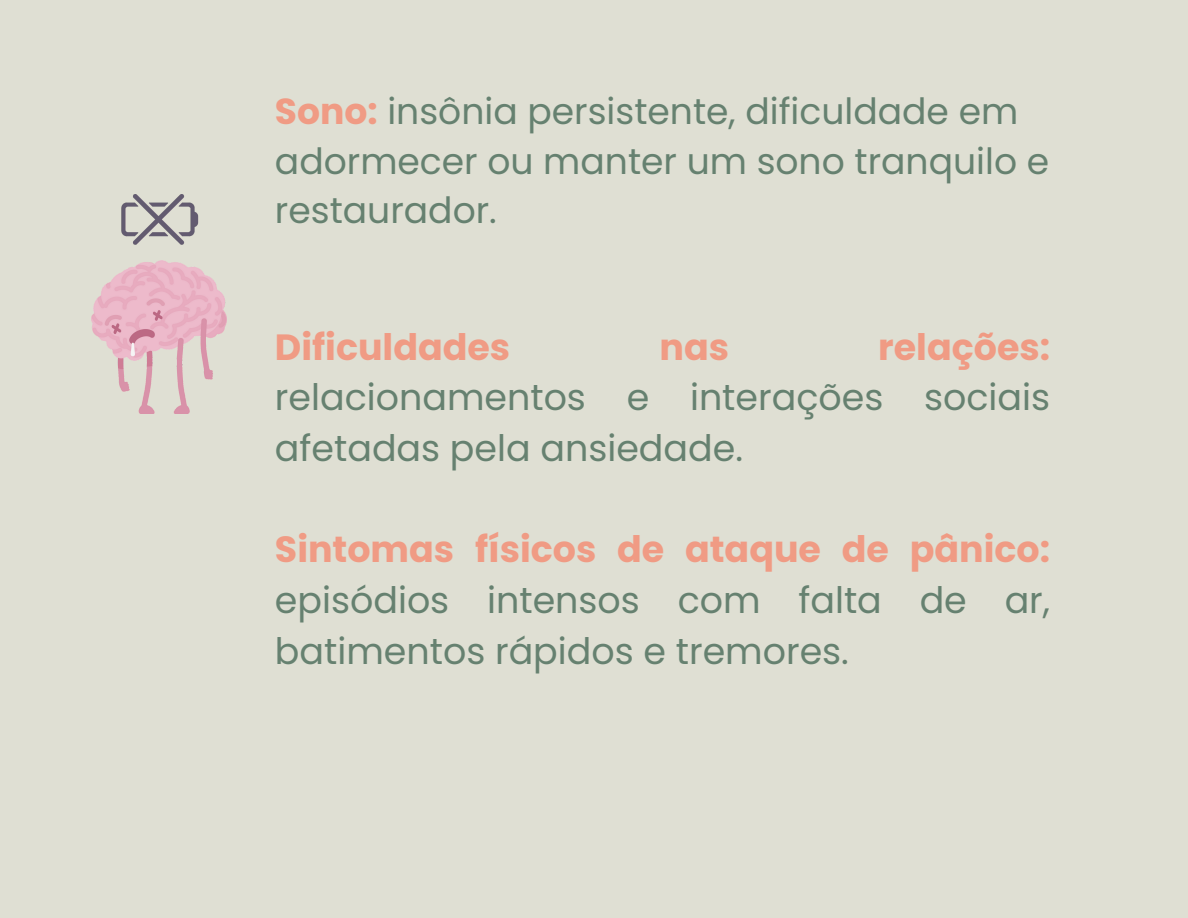
<style>
.page{position:relative;width:1188px;height:918px;background:#dfdfd3}
.page>*{position:absolute;margin:0;border:0;box-sizing:border-box;transform-origin:0 0}
.t1{font:36.45px/50.7px "Poppins";color:#668170;text-align:justify}
.t2{font:700 36.45px "Poppins";color:#f09b84}
.t3{font:36.15px/49.5px "Poppins";color:#668170}
.s1{font-weight:700;color:#f09b84}
</style>
<div class="page">
<img style="left:92px;top:194px;width:135px;height:219px">
<p class="t3" style="left:275px;top:87px;width:776px"><span class="s1">Sono:</span> insônia persistente, dificuldade em adormecer ou manter um sono tranquilo e restaurador.</p>
<p class="t2" style="left:275px;top:322px;width:237px">Dificuldades</p>
<p class="t2" style="left:659px;top:322px;width:71px">nas</p>
<p class="t1" style="left:275px;top:322px;width:777px;text-indent:603px"><span class="s1">relações: </span>relacionamentos e interações sociais afetadas pela ansiedade.</p>
<p class="t1" style="left:275px;top:524px;width:777px"><span class="s1">Sintomas físicos de ataque de pânico: </span>episódios intensos com falta de ar, batimentos rápidos e tremores.</p>
</div>
